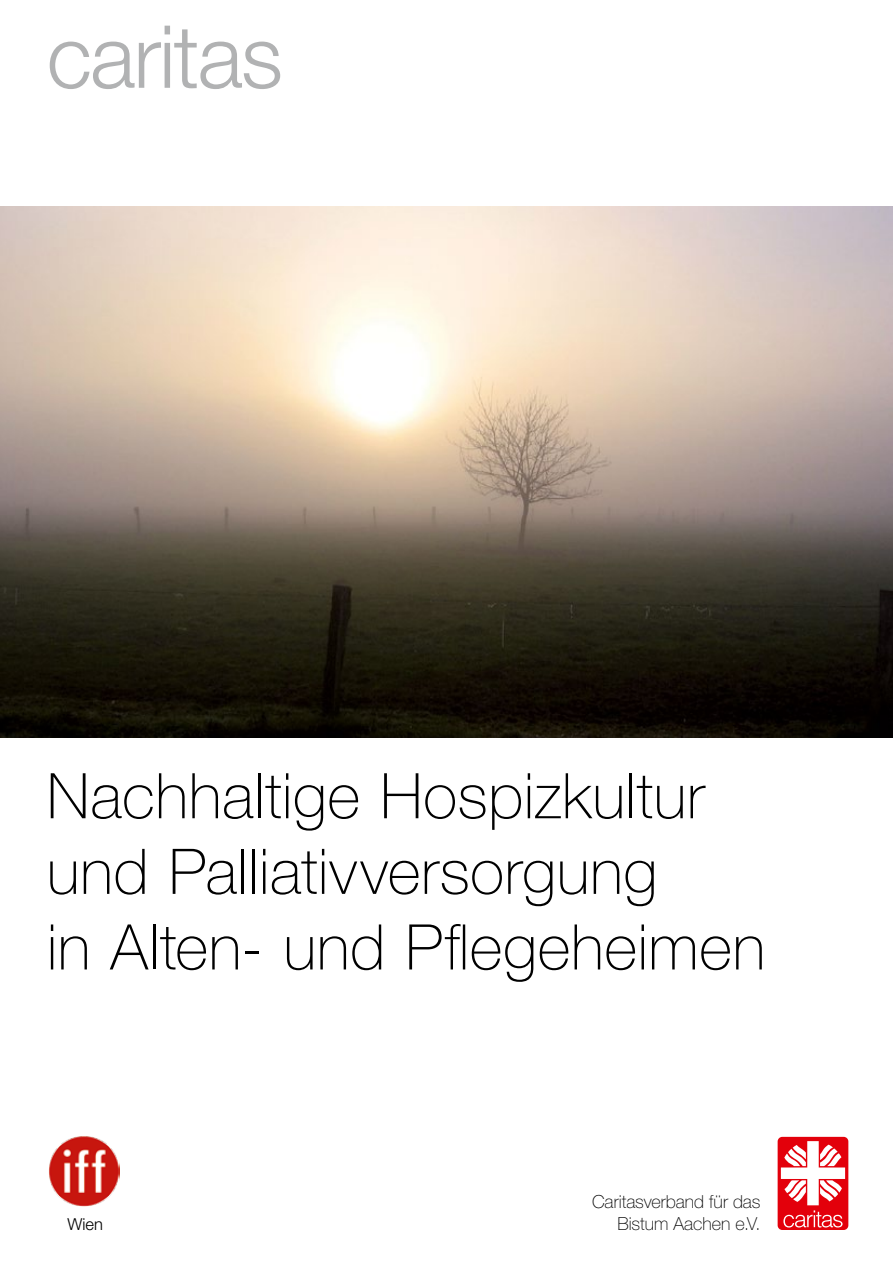
<style>
.page{position:relative;width:893px;height:1263px;background:#fff}
.page>*{position:absolute;margin:0;border:0;box-sizing:border-box;transform-origin:0 0}
.t1{font:300 87px "Helvetica Neue";letter-spacing:-.02em;color:#b1b2b3}
.t2{font:100 63px/75.6px "Helvetica Neue";letter-spacing:.01em;color:#000}
.t3{font:100 18px/21.6px "Helvetica Neue";color:#000;text-align:right}
.t4{font:300 16.5px "Helvetica Neue";color:#000}
</style>
<div class="page">
<div style="left:778px;top:1137px;width:70px;height:93px;background:#e3000b;border-radius:5px"></div>
<svg style="left:781px;top:1141px;width:64px;height:86px"></svg>
<img style="left:0;top:206px;width:893px;height:532px">
<img style="left:49px;top:1136px;width:71px;height:70px">
<h1 class="t1" style="left:47px;top:4px;width:238px">caritas</h1>
<p class="t2" style="left:47px;top:758px;width:720px">Nachhaltige Hospizkultur und Palliativversorgung<br>in Alten- und Pflegeheimen</p>
<p class="t4" style="left:67px;top:1214px;width:37px">Wien</p>
<p class="t3" style="left:592px;top:1191px;width:170px">Caritasverband für das<br>Bistum Aachen e.V.</p>
</div>
